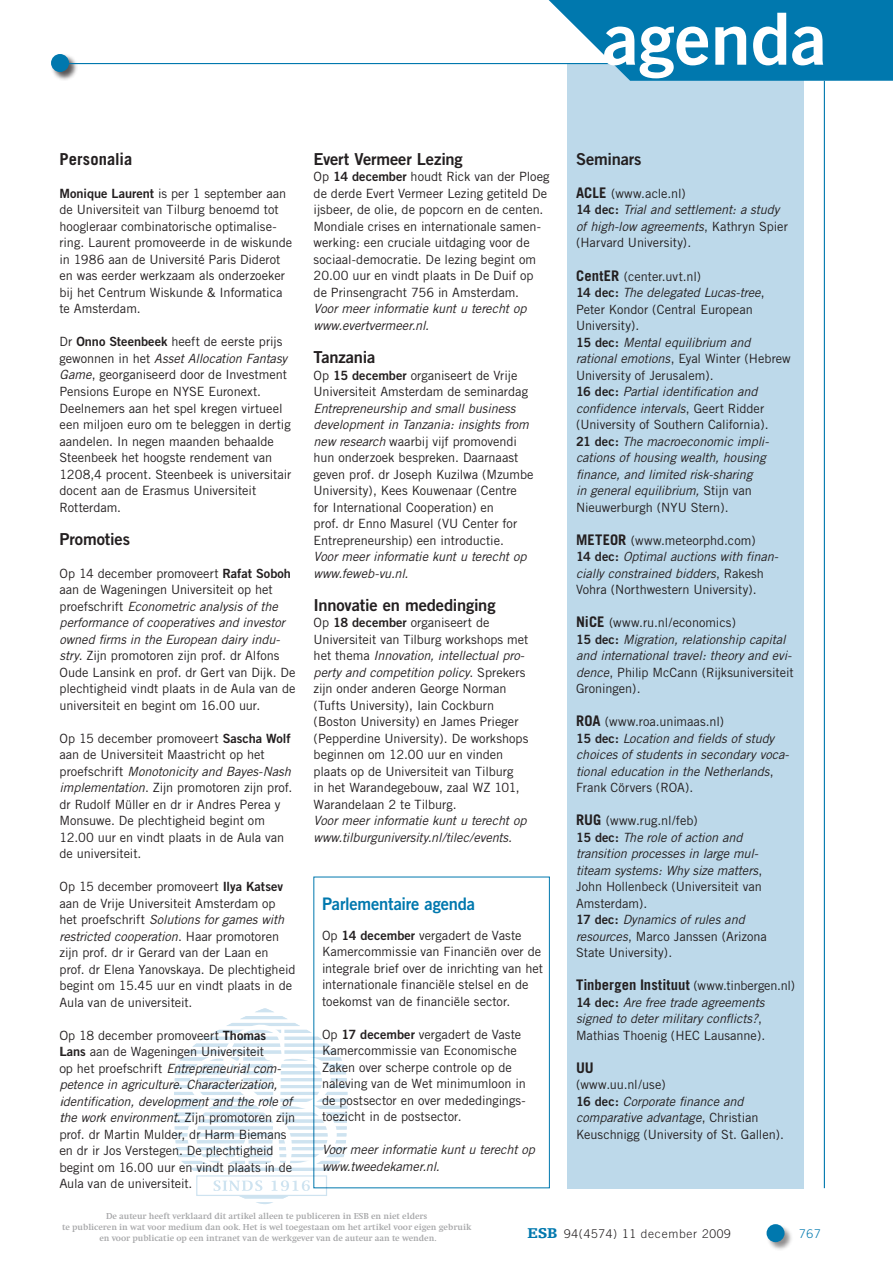
<style>
.page{position:relative;width:893px;height:1263px;background:#fff}
.page>*{position:absolute;margin:0;border:0;box-sizing:border-box;transform-origin:0 0}
.t1{font:72px "Trade Gothic Bold Two";color:#fff}
.t2{font:17.25px "Trade Gothic Bold Two";letter-spacing:-.015em;color:#0078ae;scale:.95 1}
.t3{font:16.5px "Trade Gothic Bold Two";letter-spacing:-.01em;color:#231f20}
.t4{font:700 16.5px "Trade Gothic";color:#231f20}
.t5{font:700 14.7px "Trade Gothic";color:#231f20}
.t6{font:12.75px/16.5px "Trade Gothic";color:#231f20}
.t7{font:italic 12.75px/16.5px "Trade Gothic";letter-spacing:-.01em;color:#231f20}
.t8{font:300 12px "Trade Gothic";letter-spacing:.06em;color:#231f20}
.t9{font:300 12px "Trade Gothic";color:#0078ae}
.t10{font:700 9px/10.8px "Swift";color:#6c6d70;text-align:center}
.s1{font-family:"Trade Gothic Bold Two"}
.s2{font-style:italic}
.s3{font-weight:700;font-style:normal;font-size:14.7px}
.s4{font-style:normal}
.s5{font-family:"Trade Gothic Bold Two";font-style:normal}
.s6{font-weight:400;font-size:12.75px}
.s7{font-family:"Egyptienne F";font-weight:900;font-size:15px;color:#0078ae}
</style>
<div class="page">
<div style="left:567px;top:63px;width:237px;height:1125px;background:#bdd9ea"></div>
<div style="left:766px;top:1224px;width:27px;height:27px;background:#231f20;opacity:.5"></div>
<div style="left:766px;top:1224px;width:18px;height:18px;background:#0078ae;border-radius:50%"></div>
<div style="left:51px;top:54px;width:27px;height:27px;background:#231f20;opacity:.75"></div>
<div style="left:51px;top:54px;width:18px;height:18px;background:#0078ae;border-radius:50%"></div>
<hr style="left:824px;top:81px;width:1px;height:1107px;background:#0078ae">
<hr style="left:69px;top:63px;width:554px;height:1px;background:#0078ae">
<svg style="left:549px;top:0;width:344px;height:81px;background:#1b86b6"></svg>
<div style="left:314px;top:877px;width:236px;height:311px;border:1px solid #0078ae"></div>
<svg style="left:174px;top:1008px;width:184px;height:196px"></svg>
<h1 class="t1" style="left:603px;top:-6px;width:226px">agenda</h1>
<p class="t4" style="left:60px;top:149px;width:74px">Personalia</p>
<p class="t6" style="left:60px;top:185px;width:234px"><span class="s1">Monique Laurent</span> is per 1 september aan de Universiteit van Tilburg benoemd tot hoogleraar combinatorische optimalise&shy;ring. Laurent promoveerde in de wiskunde in 1986 aan de Université Paris Diderot en was eerder werkzaam als onderzoeker bij het Centrum Wiskunde &amp; Informatica te Amsterdam.</p>
<p class="t6" style="left:60px;top:334px;width:233px">Dr <span class="s1">Onno Steenbeek</span> heeft de eerste prijs gewonnen in het <span class="s2">Asset Allocation Fantasy Game</span>, georganiseerd door de Investment Pensions Europe en NYSE Euronext.<br>Deelnemers aan het spel kregen virtueel een miljoen euro om te beleggen in dertig aandelen. In negen maanden behaalde Steenbeek het hoogste rendement van 1208,4 procent. Steenbeek is universitair docent aan de Erasmus Universiteit Rotterdam.</p>
<p class="t3" style="left:60px;top:528px;width:72px">Promoties</p>
<p class="t6" style="left:60px;top:565px;width:238px">Op 14 december promoveert <span class="s1">Rafat Soboh </span>aan de Wageningen Universiteit op het proefschrift <span class="s2">Econometric analysis of the performance of cooperatives and investor owned firms in the European dairy indu&shy;stry</span>. Zijn promotoren zijn prof. dr Alfons Oude Lansink en prof. dr Gert van Dijk. De plechtigheid vindt plaats in de Aula van de universiteit en begint om 16.00 uur.</p>
<p class="t6" style="left:60px;top:730px;width:234px">Op 15 december promoveert <span class="s1">Sascha Wolf </span>aan de Universiteit Maastricht op het proefschrift <span class="s2">Monotonicity and Bayes-Nash implementation</span>. Zijn promotoren zijn prof. dr Rudolf Müller en dr ir Andres Perea y Monsuwe. De plechtigheid begint om 12.00 uur en vindt plaats in de Aula van de universiteit.</p>
<p class="t6" style="left:60px;top:878px;width:237px">Op 15 december promoveert <span class="s1">Ilya Katsev </span>aan de Vrije Universiteit Amsterdam op het proefschrift <span class="s2">Solutions for games with restricted cooperation</span>. Haar promotoren zijn prof. dr ir Gerard van der Laan en prof. dr Elena Yanovskaya. De plechtigheid begint om 15.45 uur en vindt plaats in de Aula van de universiteit.</p>
<p class="t6" style="left:60px;top:1026px;width:237px">Op 18 december promoveert <span class="s1">Thomas Lans</span> aan de Wageningen Universiteit<br>op het proefschrift <span class="s2">Entrepreneurial com&shy;petence in agriculture. Characterization, identification, development and the role of the work environment.</span> Zijn promotoren zijn prof. dr Martin Mulder, dr Harm Biemans en dr ir Jos Verstegen. De plechtigheid begint om 16.00 uur en vindt plaats in de Aula van de universiteit.</p>
<p class="t3" style="left:314px;top:149px;width:151px">Evert Vermeer Lezing</p>
<p class="t6" style="left:314px;top:169px;width:238px">Op <span class="s1">14 december</span> houdt Rick van der Ploeg de derde Evert Vermeer Lezing getiteld De ijsbeer, de olie, de popcorn en de centen.<br>Mondiale crises en internationale samen&shy;werking: een cruciale uitdaging voor de sociaal-democratie. De lezing begint om 20.00 uur en vindt plaats in De Duif op de Prinsengracht 756 in Amsterdam.</p>
<p class="t7" style="left:314px;top:301px;width:214px">Voor meer informatie kunt u terecht op www.evertvermeer.nl.</p>
<p class="t3" style="left:314px;top:347px;width:63px">Tanzania</p>
<p class="t6" style="left:314px;top:367px;width:216px">Op <span class="s1">15 december</span> organiseert de Vrije<br>Universiteit Amsterdam de seminardag</p>
<p class="t6" style="left:314px;top:400px;width:222px"><span class="s2">Entrepreneurship and small business development in Tanzania: insights from new research</span> waarbij vijf promovendi hun onderzoek bespreken. Daarnaast geven prof. dr Joseph Kuzilwa (Mzumbe University), Kees Kouwenaar (Centre for International Cooperation) en<br>prof. dr Enno Masurel (VU Center for Entrepreneurship) een introductie.</p>
<p class="t7" style="left:314px;top:548px;width:214px">Voor meer informatie kunt u terecht op www.feweb-vu.nl.</p>
<p class="t3" style="left:314px;top:594px;width:183px">Innovatie en mededinging</p>
<p class="t6" style="left:314px;top:614px;width:216px">Op <span class="s1">18 december</span> organiseert de Universiteit van Tilburg workshops met het thema <span class="s2">Innovation, intellectual pro&shy;perty and competition policy</span>. Sprekers zijn onder anderen George Norman (Tufts University), Iain Cockburn (Boston University) en James Prieger (Pepperdine University). De workshops beginnen om 12.00 uur en vinden plaats op de Universiteit van Tilburg<br>in het Warandegebouw, zaal WZ 101, Warandelaan 2 te Tilburg.</p>
<p class="t7" style="left:314px;top:812px;width:214px">Voor meer informatie kunt u terecht op www.tilburguniversity.nl/tilec/events.</p>
<h2 class="t2" style="left:322px;top:893px;width:162px">Parlementaire agenda</h2>
<p class="t6" style="left:322px;top:927px;width:223px">Op <span class="s1">14 december</span> vergadert de Vaste Kamercommissie van Financiën over de integrale brief over de inrichting van het internationale financiële stelsel en de toekomst van de financiële sector.</p>
<p class="t6" style="left:322px;top:1026px;width:205px">Op <span class="s1">17 december</span> vergadert de Vaste<br>Kamercommissie van Economische<br>Zaken over scherpe controle op de naleving van de Wet minimumloon in de postsector en over mededingings&shy;toezicht in de postsector.</p>
<p class="t7" style="left:322px;top:1141px;width:214px">Voor meer informatie kunt u terecht op www.tweedekamer.nl.</p>
<p class="t3" style="left:576px;top:149px;width:67px">Seminars</p>
<p class="t5" style="left:576px;top:184px;width:9px">ACLE</p>
<p class="t6" style="left:576px;top:185px;width:213px;text-indent:35px">(www.acle.nl)<br><span class="s1">14 dec:</span> <span class="s2">Trial and settlement: a study of high-low agreements</span>, Kathryn Spier (Harvard University).</p>
<p class="t7" style="left:576px;top:268px;width:216px"><span class="s3">CentER</span> <span class="s4">(center.uvt.nl)<br></span><span class="s5">14 dec:</span> The delegated Lucas-tree<span class="s4">,<br>Peter Kondor (Central European<br>University).<br></span><span class="s5">15 dec:</span> Mental equilibrium and rational emotions<span class="s4">, Eyal Winter (Hebrew<br>University of Jerusalem).<br></span><span class="s5">16 dec:</span> Partial identification and confidence intervals<span class="s4">, Geert Ridder (University of Southern California).<br></span><span class="s5">21 dec:</span> The macroeconomic impli&shy;cations of housing wealth, housing finance, and limited risk-sharing<br>in general equilibrium, <span class="s4">Stijn van<br>Nieuwerburgh (NYU Stern).</span></p>
<p class="t5" style="left:576px;top:530px;width:10px">METEOR</p>
<p class="t6" style="left:576px;top:532px;width:204px;text-indent:55px">(www.meteorphd.com)<br><span class="s1">14 dec:</span> <span class="s2">Optimal auctions with finan&shy;cially constrained bidders</span>, Rakesh<br>Vohra (Northwestern University).</p>
<p class="t7" style="left:576px;top:614px;width:219px"><span class="s3">NiCE</span> <span class="s4">(www.ru.nl/economics)<br></span><span class="s5">15 dec:</span> Migration, relationship capital and international travel: theory and evi&shy;dence<span class="s4">, Philip McCann (Rijksuniversiteit Groningen).</span></p>
<p class="t5" style="left:576px;top:712px;width:9px">ROA</p>
<p class="t7" style="left:576px;top:713px;width:215px;text-indent:29px"><span class="s4">(www.roa.unimaas.nl)<br></span><span class="s5">15 dec:</span> Location and fields of study choices of students in secondary voca&shy;tional education in the Netherlands<span class="s4">,<br>Frank Cörvers (ROA).</span></p>
<p class="t7" style="left:576px;top:812px;width:192px"><span class="s3">RUG</span> <span class="s4">(www.rug.nl/feb)<br></span><span class="s5">15 dec:</span> The role of action and transition processes in large mul&shy;titeam systems: Why size matters<span class="s4">,<br>John Hollenbeck (Universiteit van<br>Amsterdam).<br></span><span class="s5">17 dec:</span> Dynamics of rules and resources<span class="s4">, Marco Janssen (Arizona<br>State University).</span></p>
<p class="t5" style="left:576px;top:976px;width:221px">Tinbergen Instituut <span class="s6">(www.tinbergen.nl)</span></p>
<p class="t7" style="left:576px;top:994px;width:191px"><span class="s5">14 dec:</span> Are free trade agreements signed to deter military conflicts?<span class="s4">,<br>Mathias Thoenig (HEC Lausanne).</span></p>
<p class="t5" style="left:576px;top:1058px;width:19px">UU</p>
<p class="t6" style="left:576px;top:1076px;width:210px">(www.uu.nl/use)<br><span class="s1">16 dec:</span> <span class="s2">Corporate finance and comparative advantage</span>, Christian<br>Keuschnigg (University of St. Gallen).</p>
<p class="t10" style="left:62px;top:1211px;width:411px">De auteur heeft verklaard dit artikel alleen te publiceren in ESB en niet elders<br>te publiceren in wat voor medium dan ook. Het is wel toegestaan om het artikel voor eigen gebruik en voor publicatie op een intranet van de werkgever van de auteur aan te wenden.</p>
<p class="t8" style="left:527px;top:1226px;width:205px"><span class="s7">ESB</span> 94(4574) 11 december 2009</p>
<p class="t9" style="left:799px;top:1226px;width:23px">767</p>
</div>
